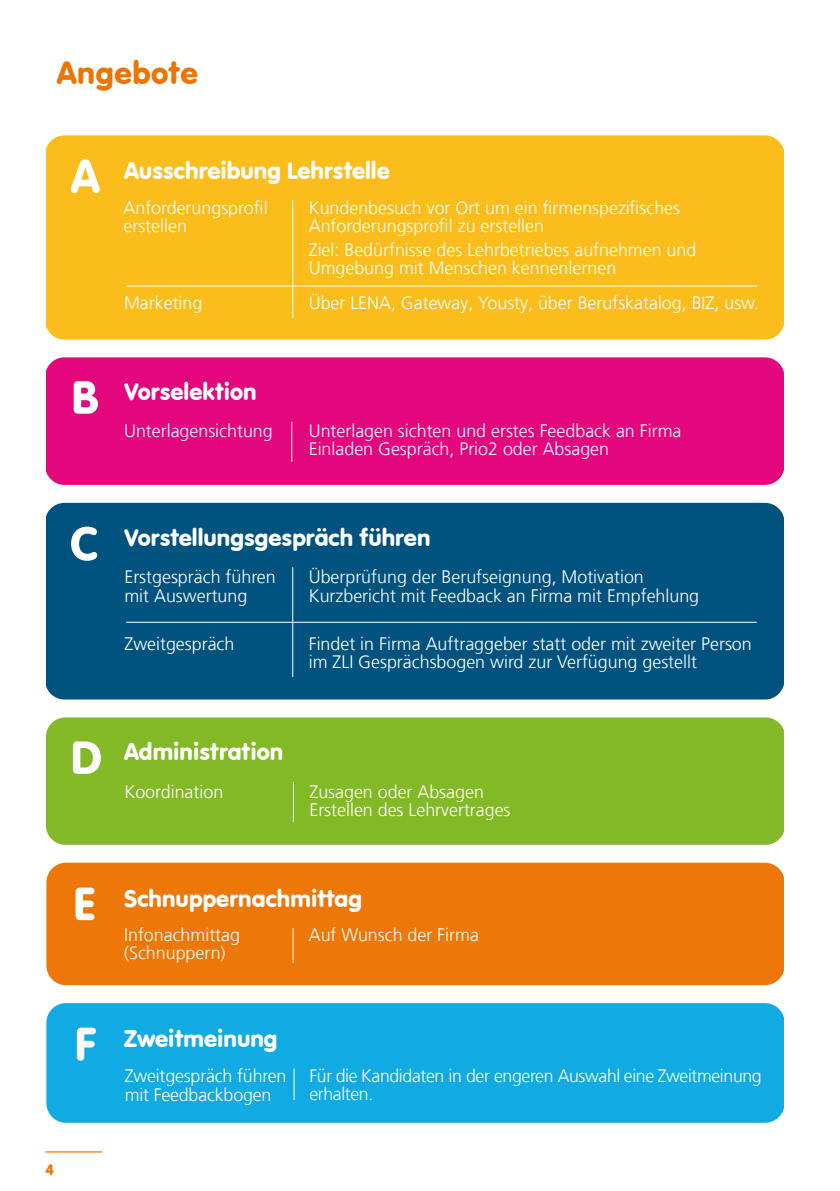
<style>
.page{position:relative;width:840px;height:1191px;background:#fff}
.page>*{position:absolute;margin:0;border:0;box-sizing:border-box;transform-origin:0 0}
.t1{font:33px "VAG Rundschrift D";letter-spacing:.015em;color:#ee7402}
.t2{font:25px "VAG Rundschrift D";color:#fff}
.t3{font:300 18px/18.2px "Frutiger LT Com";color:#fff}
.t4{font:300 18px/18.2px "Frutiger LT Com";letter-spacing:-.02em;color:#fff}
.t5{font:16px "VAG Rundschrift D";color:#ee7402}
</style>
<div class="page">
<hr style="left:45px;top:1151px;width:57px;height:1px;background:#ee7402">
<div style="left:46px;top:135px;width:737px;height:205px;background:#fbbd1b;border-radius:20px"></div>
<hr style="left:126px;top:286px;width:630px;height:1px;background:#fff">
<hr style="left:292px;top:200px;width:1px;height:118px;background:#fff">
<div style="left:46px;top:357px;width:737px;height:128px;background:#e4067c;border-radius:20px"></div>
<hr style="left:291px;top:422px;width:1px;height:40px;background:#fff">
<div style="left:46px;top:503px;width:737px;height:196px;background:#00537f;border-radius:20px"></div>
<hr style="left:126px;top:622px;width:630px;height:1px;background:#fff">
<hr style="left:292px;top:567px;width:1px;height:110px;background:#fff">
<div style="left:46px;top:717px;width:737px;height:127px;background:#83b927"></div>
<hr style="left:293px;top:782px;width:1px;height:40px;background:#fff">
<div style="left:46px;top:862px;width:737px;height:123px;background:#ed7809;border-radius:20px"></div>
<hr style="left:292px;top:928px;width:1px;height:35px;background:#fff">
<div style="left:46px;top:1003px;width:737px;height:119px;background:#12aae2;border-radius:20px"></div>
<hr style="left:293px;top:1068px;width:1px;height:32px;background:#fff">
<svg style="left:71px;top:159px;width:29px;height:34px"></svg>
<svg style="left:74px;top:381px;width:24px;height:33px"></svg>
<svg style="left:71px;top:526px;width:26px;height:35px"></svg>
<svg style="left:73px;top:741px;width:28px;height:33px"></svg>
<svg style="left:75px;top:887px;width:19px;height:33px"></svg>
<svg style="left:77px;top:1027px;width:19px;height:34px"></svg>
<h1 class="t1" style="left:57px;top:54px;width:142px">Angebote</h1>
<h2 class="t2" style="left:124px;top:156px;width:267px">Ausschreibung Lehrstelle</h2>
<p class="t3" style="left:123px;top:199px;width:145px">Anforderungsprofil erstellen</p>
<p class="t3" style="left:308px;top:199px;width:372px">Kundenbesuch vor Ort um ein firmenspezifisches<br>Anforderungsprofil zu erstellen</p>
<p class="t3" style="left:308px;top:240px;width:389px">Ziel: Bedürfnisse des Lehrbetriebes aufnehmen und<br>Umgebung mit Menschen kennenlernen</p>
<p class="t3" style="left:124px;top:294px;width:80px">Marketing</p>
<p class="t3" style="left:308px;top:294px;width:451px">Über LENA, Gateway, Yousty, über Berufskatalog, BIZ, usw.</p>
<h2 class="t2" style="left:124px;top:377px;width:134px">Vorselektion</h2>
<p class="t3" style="left:124px;top:422px;width:150px">Unterlagensichtung</p>
<p class="t3" style="left:308px;top:422px;width:374px">Unterlagen sichten und erstes Feedback an Firma<br>Einladen Gespräch, Prio2 oder Absagen</p>
<h2 class="t2" style="left:124px;top:523px;width:308px">Vorstellungsgespräch führen</h2>
<p class="t3" style="left:124px;top:568px;width:153px">Erstgespräch führen mit Auswertung</p>
<p class="t3" style="left:124px;top:635px;width:111px">Zweitgespräch</p>
<p class="t3" style="left:308px;top:568px;width:392px">Überprüfung der Berufseignung, Motivation<br>Kurzbericht mit Feedback an Firma mit Empfehlung</p>
<p class="t3" style="left:308px;top:635px;width:444px">Findet in Firma Auftraggeber statt oder mit zweiter Person im ZLI Gesprächsbogen wird zur Verfügung gestellt</p>
<h2 class="t2" style="left:124px;top:737px;width:161px">Administration</h2>
<p class="t3" style="left:124px;top:782px;width:100px">Koordination</p>
<p class="t3" style="left:309px;top:782px;width:202px">Zusagen oder Absagen<br>Erstellen des Lehrvertrages</p>
<h2 class="t2" style="left:124px;top:884px;width:239px">Schnuppernachmittag</h2>
<p class="t5" style="left:45px;top:1160px;width:10px">4</p>
<p class="t3" style="left:124px;top:925px;width:117px">Infonachmittag (Schnuppern)</p>
<p class="t3" style="left:308px;top:925px;width:171px">Auf Wunsch der Firma</p>
<h2 class="t2" style="left:124px;top:1023px;width:155px">Zweitmeinung</h2>
<p class="t3" style="left:125px;top:1066px;width:163px;line-height:19px">Zweitgespräch führen mit Feedbackbogen</p>
<p class="t4" style="left:309px;top:1066px;width:453px">Für die Kandidaten in der engeren Auswahl eine Zweitmeinung erhalten.</p>
</div>
